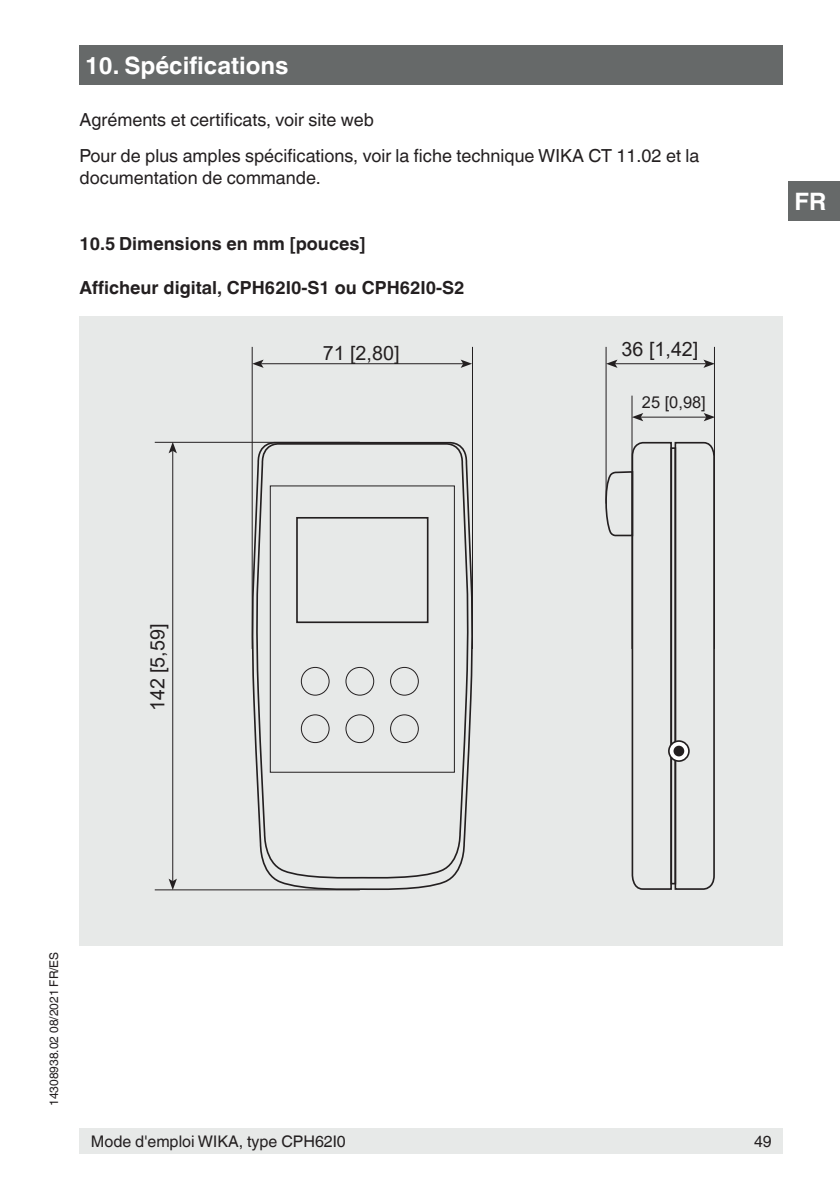
<style>
.page{position:relative;width:840px;height:1191px;background:#fff}
.page>*{position:absolute;margin:0;border:0;box-sizing:border-box;transform-origin:0 0}
.t1{font:700 24px "Helvetica World";color:#fff}
.t2{font:19.8px "Arial";color:#231f20}
.t3{font:18px/36px "Helvetica World";color:#231f20}
.t4{font:700 18px "Helvetica World";color:#231f20}
.t5{font:16.4px "Arial";color:#231f20}
.t6{font:16px "Helvetica World";color:#231f20}
.t7{font:12px "Helvetica World";color:#231f20}
</style>
<div class="page">
<div style="left:79px;top:1128px;width:703px;height:26px;background:#e7e9e8"></div>
<div style="left:79px;top:45px;width:703px;height:40px;background:#666969"></div>
<div style="left:788px;top:181px;width:51px;height:40px;background:#666969"></div>
<div style="left:79px;top:316px;width:703px;height:630px;background:#e7e9e8"></div>
<svg style="left:605px;top:441px;width:109px;height:449px"></svg>
<svg style="left:668px;top:741px;width:20px;height:20px"></svg>
<div style="left:667px;top:740px;width:22px;height:22px;border:2px solid #231f20;border-radius:50%"></div>
<div style="left:673px;top:745px;width:11px;height:11px;background:#231f20;border-radius:50%"></div>
<hr style="left:605px;top:347px;width:1px;height:156px;background:#231f20">
<hr style="left:713px;top:347px;width:1px;height:302px;background:#231f20">
<hr style="left:614px;top:363px;width:91px;height:1px;background:#231f20">
<svg style="left:605px;top:359px;width:12px;height:9px"></svg>
<svg style="left:703px;top:359px;width:11px;height:9px"></svg>
<hr style="left:631px;top:395px;width:1px;height:254px;background:#231f20">
<hr style="left:640px;top:417px;width:65px;height:1px;background:#231f20">
<svg style="left:631px;top:413px;width:12px;height:8px"></svg>
<svg style="left:703px;top:413px;width:11px;height:8px"></svg>
<svg style="left:251px;top:441px;width:222px;height:450px"></svg>
<svg style="left:255px;top:442px;width:215px;height:439px"></svg>
<div style="left:270px;top:486px;width:184px;height:286px;border:1px solid #231f20"></div>
<div style="left:296px;top:517px;width:132px;height:106px;border:2px solid #231f20"></div>
<div style="left:301px;top:667px;width:28px;height:28px;border:1px solid #231f20;border-radius:50%"></div>
<div style="left:301px;top:714px;width:28px;height:29px;border:1px solid #231f20;border-radius:50%"></div>
<div style="left:345px;top:667px;width:29px;height:28px;border:1px solid #231f20;border-radius:50%"></div>
<div style="left:345px;top:714px;width:29px;height:29px;border:1px solid #231f20;border-radius:50%"></div>
<div style="left:390px;top:667px;width:28px;height:28px;border:1px solid #231f20;border-radius:50%"></div>
<div style="left:390px;top:714px;width:28px;height:29px;border:1px solid #231f20;border-radius:50%"></div>
<hr style="left:155px;top:889px;width:204px;height:1px;background:#231f20">
<hr style="left:155px;top:442px;width:204px;height:1px;background:#231f20">
<hr style="left:172px;top:451px;width:1px;height:430px;background:#231f20">
<svg style="left:168px;top:878px;width:9px;height:12px"></svg>
<svg style="left:168px;top:442px;width:9px;height:11px"></svg>
<hr style="left:251px;top:347px;width:1px;height:302px;background:#231f20">
<hr style="left:472px;top:347px;width:1px;height:302px;background:#231f20">
<hr style="left:261px;top:363px;width:202px;height:1px;background:#231f20">
<svg style="left:252px;top:359px;width:11px;height:9px"></svg>
<svg style="left:460px;top:359px;width:12px;height:9px"></svg>
<h1 class="t1" style="left:85px;top:51px;width:205px">10. Spécifications</h1>
<p class="t3" style="left:79px;top:102px;width:621px">Agréments et certificats, voir site web<br>Pour de plus amples spécifications, voir la fiche technique WIKA CT 11.02 et la</p>
<p class="t3" style="left:79px;top:160px;width:243px">documentation de commande.</p>
<p class="t4" style="left:79px;top:234px;width:287px">10.5 Dimensions en mm [pouces]</p>
<p class="t4" style="left:79px;top:278px;width:386px">Afficheur digital, CPH62I0-S1 ou CPH62I0-S2</p>
<p class="t2" style="left:144px;top:711px;width:89px;rotate:-90deg">142 [5,59]</p>
<p class="t2" style="left:322px;top:339px;width:78px">71 [2,80]</p>
<p class="t2" style="left:621px;top:336px;width:78px">36 [1,42]</p>
<p class="t5" style="left:641px;top:391px;width:65px">25 [0,98]</p>
<h1 class="t1" style="left:794px;top:188px;width:33px">FR</h1>
<p class="t7" style="left:47px;top:1106px;width:156px;rotate:-90deg">14308938.02 08/2021 FR/ES</p>
<p class="t6" style="left:91px;top:1132px;width:256px">Mode d'emploi WIKA, type CPH62I0</p>
<p class="t6" style="left:753px;top:1132px;width:19px">49</p>
</div>
